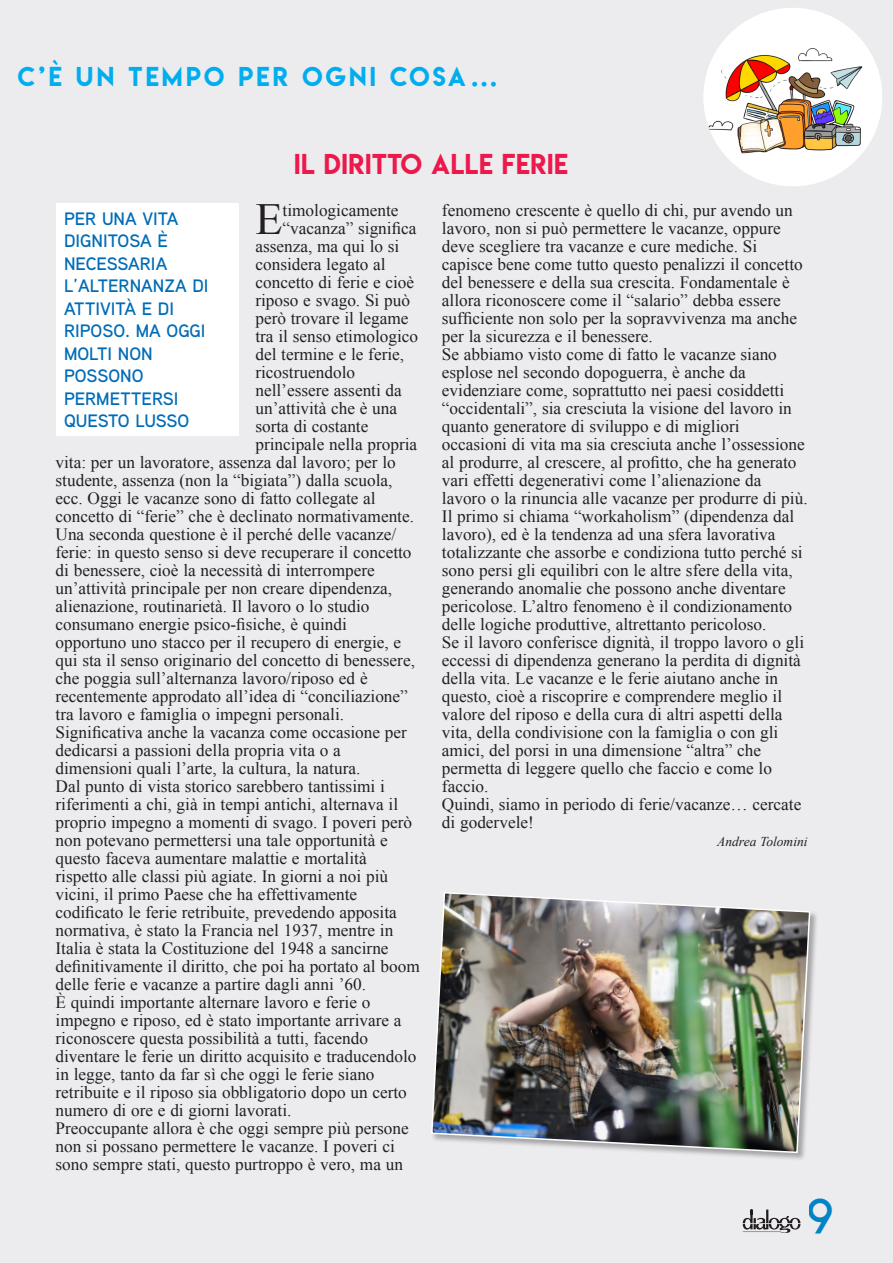
<style>
.page{position:relative;width:893px;height:1263px;background:#fff}
.page>*{position:absolute;margin:0;border:0;box-sizing:border-box;transform-origin:0 0}
.t1{font:48px "Lemon Milklight";color:#008fd5}
.t2{font:44.4px "Times New Roman";color:#231f20}
.t3{font:25.5px "Lemon Milk";letter-spacing:.02em;color:#ed184b}
.t4{font:24.15px "Lemon Milk";letter-spacing:.135em;color:#00aeef}
.t5{font:600 18px/22.5px "Aaux Next";color:#006cb7}
.t6{font:17.25px/18px "Times New Roman";color:#231f20}
.t7{font:italic 13.5px "Times New Roman";color:#231f20}
</style>
<div class="page">
<div style="left:1px;top:0;width:892px;height:1263px;background:#ececee"></div>
<svg style="left:743px;top:1209px;width:57px;height:24px"></svg>
<div style="left:56px;top:204px;width:182px;height:232px;background:#fff"></div>
<div style="left:703px;top:8px;width:179px;height:178px;background:#fff;border-radius:50%"></div>
<img style="left:703px;top:41px;width:179px;height:112px">
<div style="left:431px;top:892px;width:388px;height:270px;background:#231f20;opacity:.35"></div>
<img style="left:431px;top:892px;width:380px;height:262px">
<h3 class="t4" style="left:18px;top:59px;width:482px">C’È UN TEMPO PER OGNI COSA…</h3>
<p class="t3" style="left:294px;top:146px;width:275px">IL DIRITTO ALLE FERIE</p>
<p class="t5" style="left:64px;top:207px;width:146px">PER UNA VITA<br>DIGNITOSA È<br>NECESSARIA<br>L’ALTERNANZA DI<br>ATTIVITÀ E DI<br>RIPOSO. MA OGGI<br>MOLTI NON<br>POSSONO<br>PERMETTERSI<br>QUESTO LUSSO</p>
<p class="t2" style="left:255px;top:189px;width:29px">E</p>
<p class="t6" style="left:283px;top:201px;width:117px">timologicamente</p>
<p class="t6" style="left:283px;top:219px;width:136px">“vacanza” significa</p>
<p class="t6" style="left:255px;top:237px;width:146px">assenza, ma qui lo si</p>
<p class="t6" style="left:255px;top:255px;width:132px">considera legato al</p>
<p class="t6" style="left:255px;top:273px;width:160px">concetto di ferie e cioè</p>
<p class="t6" style="left:255px;top:291px;width:156px">riposo e svago. Si può</p>
<p class="t6" style="left:255px;top:309px;width:155px">però trovare il legame</p>
<p class="t6" style="left:255px;top:327px;width:164px">tra il senso etimologico</p>
<p class="t6" style="left:255px;top:345px;width:150px">del termine e le ferie,</p>
<p class="t6" style="left:255px;top:363px;width:101px">ricostruendolo</p>
<p class="t6" style="left:255px;top:381px;width:148px">nell’essere assenti da</p>
<p class="t6" style="left:255px;top:399px;width:143px">un’attività che è una</p>
<p class="t6" style="left:255px;top:417px;width:114px">sorta di costante</p>
<p class="t6" style="left:255px;top:435px;width:163px">principale nella propria</p>
<p class="t6" style="left:56px;top:453px;width:342px">vita: per un lavoratore, assenza dal lavoro; per lo</p>
<p class="t6" style="left:56px;top:471px;width:338px">studente, assenza (non la “bigiata”) dalla scuola,</p>
<p class="t6" style="left:56px;top:489px;width:322px">ecc. Oggi le vacanze sono di fatto collegate al</p>
<p class="t6" style="left:56px;top:507px;width:360px">concetto di “ferie” che è declinato normativamente.</p>
<p class="t6" style="left:56px;top:525px;width:361px">Una seconda questione è il perché delle vacanze/ ferie: in questo senso si deve recuperare il concetto di benessere, cioè la necessità di interrompere un’attività principale per non creare dipendenza, alienazione, routinarietà. Il lavoro o lo studio consumano energie psico-fisiche, è quindi opportuno uno stacco per il recupero di energie, e qui sta il senso originario del concetto di benessere, che poggia sull’alternanza lavoro/riposo ed è recentemente approdato all’idea di “conciliazione” tra lavoro e famiglia o impegni personali.<br>Significativa anche la vacanza come occasione per dedicarsi a passioni della propria vita o a dimensioni quali l’arte, la cultura, la natura.</p>
<p class="t6" style="left:56px;top:777px;width:366px">Dal punto di vista storico sarebbero tantissimi i riferimenti a chi, già in tempi antichi, alternava il proprio impegno a momenti di svago. I poveri però non potevano permettersi una tale opportunità e questo faceva aumentare malattie e mortalità rispetto alle classi più agiate. In giorni a noi più vicini, il primo Paese che ha effettivamente codificato le ferie retribuite, prevedendo apposita normativa, è stato la Francia nel 1937, mentre in Italia è stata la Costituzione del 1948 a sancirne definitivamente il diritto, che poi ha portato al boom delle ferie e vacanze a partire dagli anni ’60.</p>
<p class="t6" style="left:56px;top:993px;width:362px">È quindi importante alternare lavoro e ferie o impegno e riposo, ed è stato importante arrivare a riconoscere questa possibilità a tutti, facendo diventare le ferie un diritto acquisito e traducendolo in legge, tanto da far sì che oggi le ferie siano retribuite e il riposo sia obbligatorio dopo un certo numero di ore e di giorni lavorati.</p>
<p class="t6" style="left:56px;top:1119px;width:355px">Preoccupante allora è che oggi sempre più persone non si possano permettere le vacanze. I poveri ci sono sempre stati, questo purtroppo è vero, ma un</p>
<p class="t6" style="left:442px;top:201px;width:362px">fenomeno crescente è quello di chi, pur avendo un lavoro, non si può permettere le vacanze, oppure deve scegliere tra vacanze e cure mediche. Si capisce bene come tutto questo penalizzi il concetto del benessere e della sua crescita. Fondamentale è allora riconoscere come il “salario” debba essere sufficiente non solo per la sopravvivenza ma anche per la sicurezza e il benessere.</p>
<p class="t6" style="left:442px;top:345px;width:367px">Se abbiamo visto come di fatto le vacanze siano esplose nel secondo dopoguerra, è anche da evidenziare come, soprattutto nei paesi cosiddetti “occidentali”, sia cresciuta la visione del lavoro in quanto generatore di sviluppo e di migliori occasioni di vita ma sia cresciuta anche l’ossessione al produrre, al crescere, al profitto, che ha generato vari effetti degenerativi come l’alienazione da lavoro o la rinuncia alle vacanze per produrre di più.<br>Il primo si chiama “workaholism” (dipendenza dal lavoro), ed è la tendenza ad una sfera lavorativa totalizzante che assorbe e condiziona tutto perché si sono persi gli equilibri con le altre sfere della vita, generando anomalie che possono anche diventare pericolose. L’altro fenomeno è il condizionamento delle logiche produttive, altrettanto pericoloso.</p>
<p class="t6" style="left:442px;top:633px;width:364px">Se il lavoro conferisce dignità, il troppo lavoro o gli eccessi di dipendenza generano la perdita di dignità della vita. Le vacanze e le ferie aiutano anche in questo, cioè a riscoprire e comprendere meglio il valore del riposo e della cura di altri aspetti della vita, della condivisione con la famiglia o con gli amici, del porsi in una dimensione “altra” che permetta di leggere quello che faccio e come lo faccio.</p>
<p class="t6" style="left:442px;top:795px;width:361px">Quindi, siamo in periodo di ferie/vacanze… cercate di godervele!</p>
<p class="t7" style="left:717px;top:832px;width:92px">Andrea Tolomini</p>
<h1 class="t1" style="left:808px;top:1186px;width:28px">9</h1>
</div>
